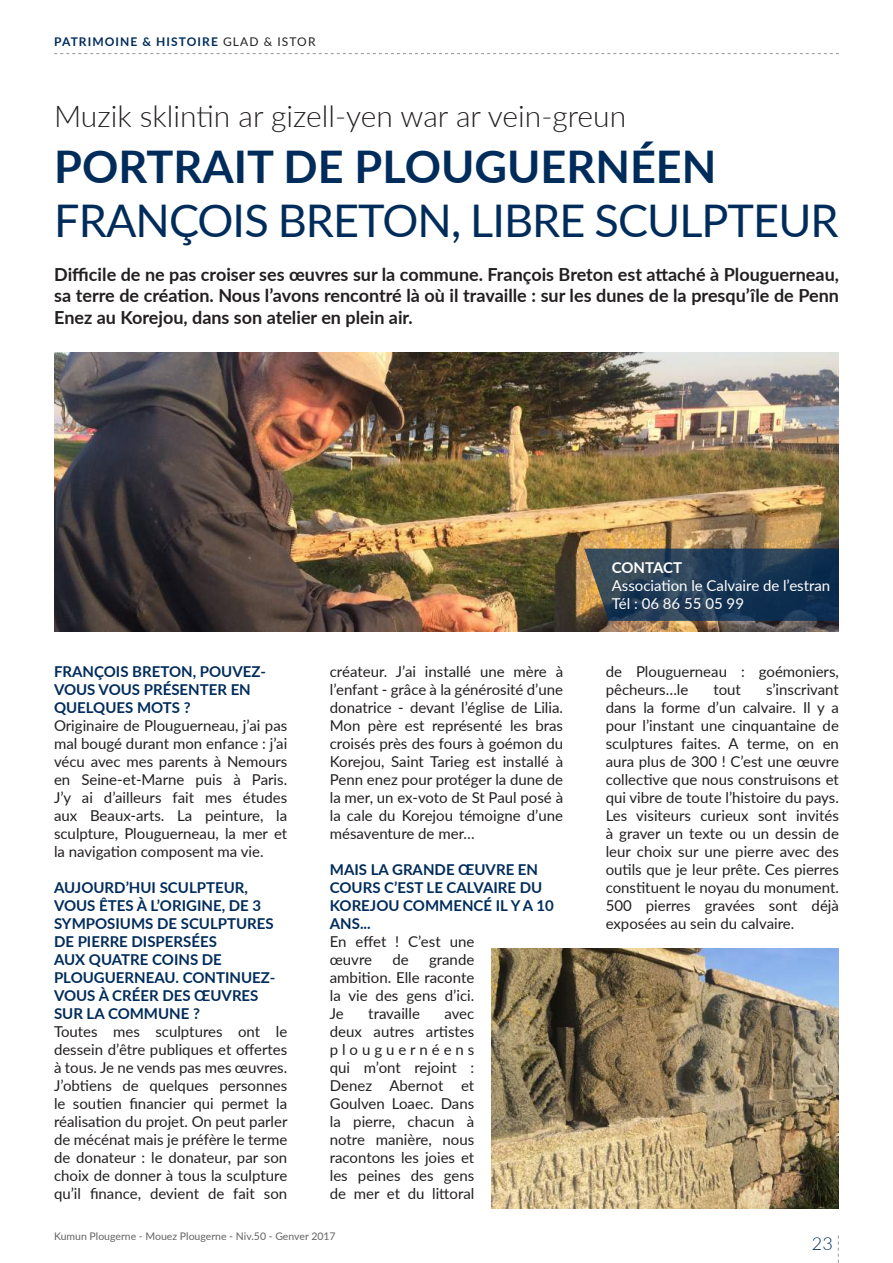
<style>
.page{position:relative;width:893px;height:1263px;background:#fff}
.page>*{position:absolute;margin:0;border:0;box-sizing:border-box;transform-origin:0 0}
.t1{font:45px "Lato";letter-spacing:-.02em;color:#002c5b}
.t2{font:700 45px "Lato";color:#002c5b}
.t3{font:300 30px "Lato";color:#231f20}
.t4{font:700 18px/21.6px "Lato";color:#231f20;text-align:justify}
.t5{font:300 18px "Lato";color:#002c5b}
.t6{font:15px/18px "Lato";color:#231f20;text-align:justify}
.t7{font:700 15px/18px "Lato";color:#002c5b}
.t8{font:15px/18px "Lato";color:#fff}
.t9{font:700 15px "Lato";letter-spacing:-.01em;color:#fff}
.t10{font:700 12px "Lato";letter-spacing:.09em;color:#002c5b}
.t11{font:10.5px "Lato";color:#636366}
.s1{font-weight:400;color:#231f20}
</style>
<div class="page">
<svg style="left:54px;top:53px;width:785px;height:1px"></svg>
<svg style="left:838px;top:1235px;width:1px;height:28px"></svg>
<img style="left:54px;top:353px;width:785px;height:278px">
<img style="left:492px;top:949px;width:347px;height:260px">
<svg style="left:584px;top:549px;width:255px;height:72px;background:#273e54"></svg>
<p class="t10" style="left:54px;top:33px;width:263px">PATRIMOINE &amp; HISTOIRE <span class="s1">GLAD &amp; ISTOR</span></p>
<h2 class="t3" style="left:54px;top:96px;width:574px">Muzik sklintin ar gizell-yen war ar vein-greun</h2>
<h1 class="t2" style="left:54px;top:133px;width:664px">PORTRAIT DE PLOUGUERNÉEN</h1>
<h1 class="t1" style="left:54px;top:188px;width:786px">FRANÇOIS BRETON, LIBRE SCULPTEUR</h1>
<p class="t4" style="left:54px;top:262px;width:786px">Difficile de ne pas croiser ses œuvres sur la commune. François Breton est attaché à Plouguerneau, sa terre de création. Nous l’avons rencontré là où il travaille : sur les dunes de la presqu’île de Penn Enez au Korejou, dans son atelier en plein air.</p>
<p class="t7" style="left:54px;top:661px;width:214px">FRANÇOIS BRETON, POUVEZ-<br>VOUS VOUS PRÉSENTER EN<br>QUELQUES MOTS ?</p>
<p class="t6" style="left:54px;top:715px;width:235px">Originaire de Plouguerneau, j’ai pas mal bougé durant mon enfance : j’ai vécu avec mes parents à Nemours en Seine-et-Marne puis à Paris.<br>J’y ai d’ailleurs fait mes études aux Beaux-arts. La peinture, la sculpture, Plouguerneau, la mer et la navigation composent ma vie.</p>
<p class="t7" style="left:54px;top:877px;width:223px">AUJOURD’HUI SCULPTEUR,<br>VOUS ÊTES À L’ORIGINE, DE 3<br>SYMPOSIUMS DE SCULPTURES<br>DE PIERRE DISPERSÉES<br>AUX QUATRE COINS DE<br>PLOUGUERNEAU. CONTINUEZ-<br>VOUS À CRÉER DES ŒUVRES<br>SUR LA COMMUNE ?</p>
<p class="t6" style="left:54px;top:1021px;width:235px">Toutes mes sculptures ont le dessein d’être publiques et offertes à tous. Je ne vends pas mes œuvres.<br>J’obtiens de quelques personnes le soutien financier qui permet la réalisation du projet. On peut parler de mécénat mais je préfère le terme de donateur : le donateur, par son choix de donner à tous la sculpture qu’il finance, devient de fait son</p>
<p class="t6" style="left:330px;top:661px;width:235px">créateur. J’ai installé une mère à l’enfant - grâce à la générosité d’une donatrice - devant l’église de Lilia.<br>Mon père est représenté les bras croisés près des fours à goémon du Korejou, Saint Tarieg est installé à Penn enez pour protéger la dune de la mer, un ex-voto de St Paul posé à la cale du Korejou témoigne d’une mésaventure de mer…</p>
<p class="t7" style="left:330px;top:859px;width:226px">MAIS LA GRANDE ŒUVRE EN<br>COURS C’EST LE CALVAIRE DU<br>KOREJOU COMMENCÉ IL Y A 10<br>ANS...</p>
<p class="t6" style="left:330px;top:931px;width:146px">En effet ! C’est une œuvre</p>
<p class="t6" style="left:330px;top:949px;width:146px;text-indent:99px">grande ambition. Elle raconte la vie des gens d’ici.<br>Je</p>
<p class="t6" style="left:392px;top:949px;width:18px">de</p>
<p class="t6" style="left:368px;top:1003px;width:53px">travaille</p>
<p class="t6" style="left:330px;top:1003px;width:146px;text-indent:115px">avec deux autres artistes plouguernéens qui m’ont rejoint :<br>Denez Abernot et Goulven Loaec. Dans la pierre, chacun à notre manière, nous racontons les joies et les peines des gens de mer et du littoral</p>
<p class="t11" style="left:54px;top:1228px;width:283px">Kumun Plougerne - Mouez Plougerne - Niv.50 - Genver 2017</p>
<p class="t9" style="left:612px;top:556px;width:72px">CONTACT</p>
<p class="t8" style="left:612px;top:576px;width:220px">Association le Calvaire de l’estran<br>Tél : 06 86 55 05 99</p>
<p class="t6" style="left:606px;top:661px;width:235px">de Plouguerneau : goémoniers, pêcheurs…le</p>
<p class="t6" style="left:606px;top:679px;width:235px;text-indent:160px">s’inscrivant dans la forme d’un calvaire. Il y a pour l’instant une cinquantaine de sculptures faites. A terme, on en aura plus de 300 ! C’est une œuvre collective que nous construisons et qui vibre de toute l’histoire du pays.<br>Les visiteurs curieux sont invités à graver un texte ou un dessin de leur choix sur une pierre avec des outils que je leur prête. Ces pierres constituent le noyau du monument.<br>500 pierres gravées sont déjà exposées au sein du calvaire.</p>
<p class="t6" style="left:713px;top:679px;width:29px">tout</p>
<p class="t5" style="left:812px;top:1231px;width:22px">23</p>
</div>
